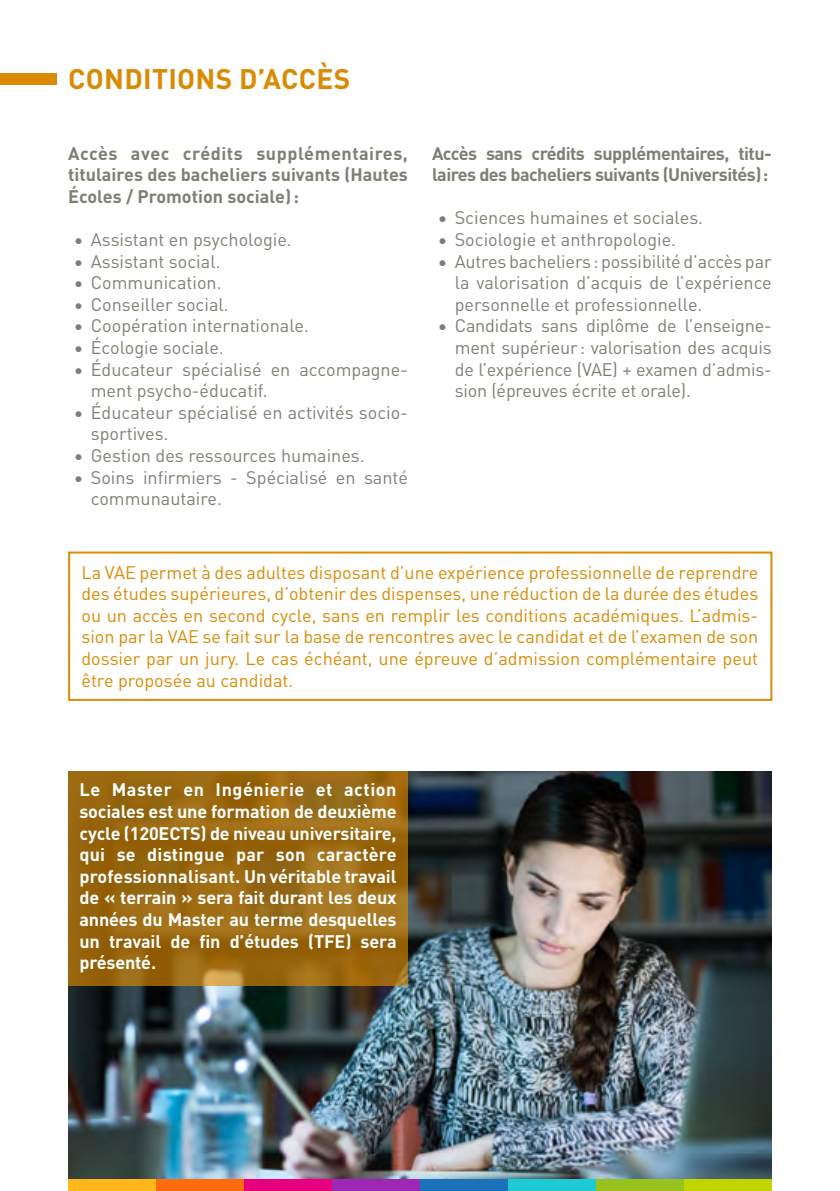
<style>
.page{position:relative;width:840px;height:1191px;background:#fff}
.page>*{position:absolute;margin:0;border:0;box-sizing:border-box;transform-origin:0 0}
.t1{font:700 28px "DINOT";letter-spacing:.01em;color:#db8a04}
.t2{font:18px/21.6px "DINOT";color:#7e7f74}
.t3{font:18px/21.6px "DINOT";color:#db8a04;text-align:justify}
.t4{font:700 18px/21.6px "DINOT";letter-spacing:-.01em;color:#fff;text-align:justify}
.t5{font:700 18px/21.6px "DINOT";letter-spacing:-.03em;color:#7e7f74;text-align:justify}
</style>
<div class="page">
<div style="left:0;top:74px;width:57px;height:11px;background:#db8a04"></div>
<img style="left:68px;top:771px;width:703px;height:408px">
<div style="left:244px;top:1179px;width:88px;height:12px;background:#e6007d"></div>
<div style="left:156px;top:1179px;width:88px;height:12px;background:#ff6c0e"></div>
<div style="left:332px;top:1179px;width:88px;height:12px;background:#9e28b5"></div>
<div style="left:683px;top:1179px;width:88px;height:12px;background:#c2d500"></div>
<div style="left:595px;top:1179px;width:88px;height:12px;background:#98c21d"></div>
<div style="left:507px;top:1179px;width:88px;height:12px;background:#1ecad3"></div>
<div style="left:420px;top:1179px;width:87px;height:12px;background:#1a72b9"></div>
<div style="left:68px;top:1179px;width:88px;height:12px;background:#ffb71b"></div>
<svg style="left:68px;top:771px;width:340px;height:215px;background:#9a6911"></svg>
<div style="left:68px;top:551px;width:704px;height:150px;border:2px solid #dd8a06"></div>
<h1 class="t1" style="left:68px;top:57px;width:283px">CONDITIONS D’ACCÈS</h1>
<p class="t5" style="left:68px;top:140px;width:341px">Accès avec crédits supplémentaires, titulaires des bacheliers suivants (Hautes Écoles / Promotion sociale):</p>
<p class="t2" style="left:74px;top:227px;width:219px">• Assistant en psychologie.</p>
<p class="t2" style="left:74px;top:249px;width:148px">• Assistant social.</p>
<p class="t2" style="left:74px;top:270px;width:149px">• Communication.</p>
<p class="t2" style="left:74px;top:292px;width:156px">• Conseiller social.</p>
<p class="t2" style="left:74px;top:313px;width:236px">• Coopération internationale.</p>
<p class="t2" style="left:74px;top:335px;width:151px">• Écologie sociale.</p>
<p class="t2" style="left:91px;top:357px;width:318px;text-indent:-17px">• Éducateur spécialisé en accompagne&shy;ment psycho-éducatif.</p>
<p class="t2" style="left:91px;top:400px;width:318px;text-indent:-17px">• Éducateur spécialisé en activités socio&shy;sportives.</p>
<p class="t2" style="left:74px;top:443px;width:292px">• Gestion des ressources humaines.</p>
<p class="t2" style="left:91px;top:465px;width:318px;text-indent:-17px">• Soins infirmiers - Spécialisé en santé communautaire.</p>
<p class="t5" style="left:432px;top:140px;width:341px">Accès sans crédits supplémentaires, titu&shy;laires des bacheliers suivants (Universités):</p>
<p class="t2" style="left:437px;top:205px;width:267px">• Sciences humaines et sociales.</p>
<p class="t2" style="left:437px;top:227px;width:240px">• Sociologie et anthropologie.</p>
<p class="t2" style="left:454px;top:249px;width:318px;text-align:justify;text-indent:-17px">• Autres bacheliers: possibilité d’accès par la valorisation d’acquis de l’expérience personnelle et professionnelle.</p>
<p class="t2" style="left:454px;top:313px;width:318px;text-align:justify;text-indent:-17px">• Candidats sans diplôme de l’enseigne&shy;ment supérieur: valorisation des acquis de l’expérience (VAE) + examen d’admis&shy;sion (épreuves écrite et orale).</p>
<p class="t3" style="left:81px;top:560px;width:678px">La VAE permet à des adultes disposant d’une expérience professionnelle de reprendre des études supérieures, d’obtenir des dispenses, une réduction de la durée des études ou un accès en second cycle, sans en remplir les conditions académiques. L’admis&shy;sion par la VAE se fait sur la base de rencontres avec le candidat et de l’examen de son dossier par un jury. Le cas échéant, une épreuve d’admission complémentaire peut être proposée au candidat.</p>
<p class="t4" style="left:79px;top:777px;width:318px">Le Master en Ingénierie et action sociales est une formation de deuxième cycle (120ECTS) de niveau universitaire, qui se distingue par son caractère professionnalisant. Un véritable travail de « terrain » sera fait durant les deux années du Master au terme desquelles un travail de fin d’études (TFE) sera présenté.</p>
</div>
